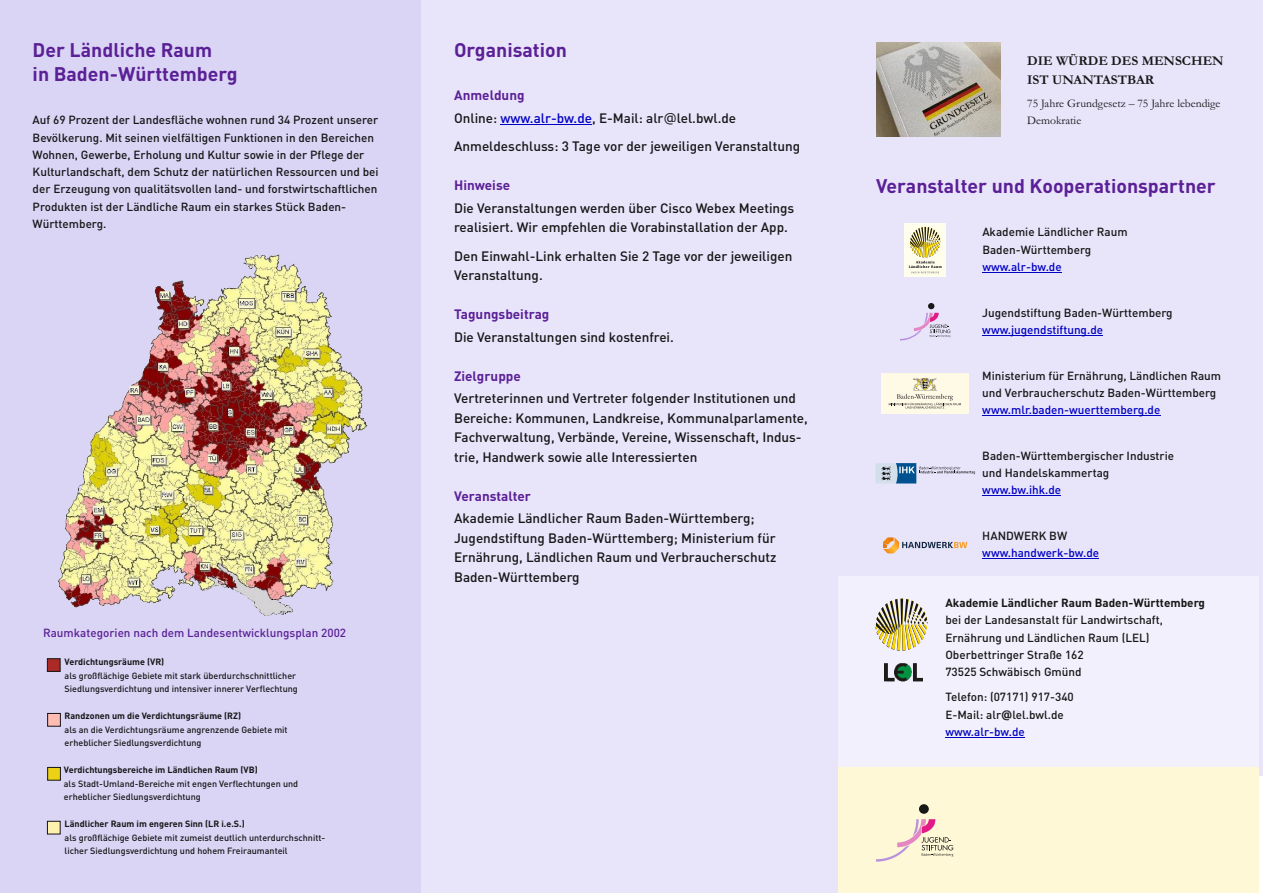
<style>
.page{position:relative;width:1263px;height:893px;background:#fff}
.page>*{position:absolute;margin:0;border:0;box-sizing:border-box;transform-origin:0 0}
.t1{font:700 19.5px/24px "DIN";color:#5b2096}
.t2{font:500 13.5px/19.5px "DIN";color:#151616}
.t3{font:700 13.5px "DIN";color:#5b2096}
.t4{font:700 13.5px/19.5px "Garamond";color:#151616}
.t5{font:500 11.7px/17.2px "DIN";color:#151616}
.t6{font:500 11.7px "DIN";color:#0000c4}
.t7{font:500 11.7px "DIN";color:#5b2096}
.t8{font:11.7px/17.2px "Garamond";color:#151616}
.t9{font:700 11.7px "DIN";color:#151616}
.t10{font:500 9px/13.5px "DIN";color:#151616}
.t11{font:700 9px "DIN";color:#151616}
.s1{font-weight:700;color:#5b2096}
.s2{color:#0000c4}
.s3{font-family:"Verdana";font-weight:400}
.s4{font-family:"Verdana";font-weight:700}
</style>
<div class="page">
<div style="left:0;top:0;width:421px;height:893px;background:#dad4f5"></div>
<img style="left:58px;top:254px;width:310px;height:363px">
<svg style="left:47px;top:658px;width:14px;height:14px"></svg>
<svg style="left:47px;top:713px;width:14px;height:14px"></svg>
<svg style="left:47px;top:767px;width:14px;height:14px"></svg>
<svg style="left:47px;top:820px;width:14px;height:15px"></svg>
<div style="left:421px;top:0;width:421px;height:893px;background:#e8e4fa"></div>
<hr style="left:500px;top:124px;width:92px;height:1px;background:#0000c4">
<div style="left:842px;top:0;width:421px;height:776px;background:#e8e4fa"></div>
<div style="left:838px;top:576px;width:421px;height:200px;background:#f2f0fc"></div>
<hr style="left:945px;top:737px;width:80px;height:1px;background:#0000c4">
<div style="left:838px;top:767px;width:421px;height:126px;background:#fff8d7"></div>
<svg style="left:875px;top:598px;width:53px;height:53px"></svg>
<img style="left:884px;top:663px;width:38px;height:18px">
<div style="left:919px;top:804px;width:10px;height:10px;background:#171818;border-radius:50%"></div>
<svg style="left:876px;top:819px;width:77px;height:43px"></svg>
<hr style="left:982px;top:272px;width:80px;height:1px;background:#0000c4">
<hr style="left:982px;top:335px;width:121px;height:1px;background:#0000c4">
<hr style="left:982px;top:415px;width:178px;height:1px;background:#0000c4">
<hr style="left:982px;top:495px;width:79px;height:1px;background:#0000c4">
<hr style="left:982px;top:558px;width:117px;height:1px;background:#0000c4">
<svg style="left:883px;top:537px;width:84px;height:16px"></svg>
<svg style="left:876px;top:463px;width:99px;height:20px"></svg>
<div style="left:881px;top:373px;width:88px;height:41px;background:#fffae6"></div>
<img style="left:913px;top:378px;width:24px;height:13px">
<svg style="left:889px;top:394px;width:72px;height:15px"></svg>
<svg style="left:900px;top:303px;width:50px;height:37px"></svg>
<div style="left:904px;top:223px;width:42px;height:54px;background:#fffdec"></div>
<svg style="left:909px;top:227px;width:33px;height:46px"></svg>
<img style="left:876px;top:43px;width:125px;height:93px">
<h1 class="t1" style="left:33px;top:40px;width:206px">Der Ländliche Raum<br>in Baden-Württemberg</h1>
<p class="t5" style="left:33px;top:113px;width:347px">Auf 69 Prozent der Landesfläche wohnen rund 34 Prozent unserer Bevölkerung. Mit seinen vielfältigen Funktionen in den Bereichen Wohnen, Gewerbe, Erholung und Kultur sowie in der Pflege der Kulturlandschaft, dem Schutz der natürlichen Ressourcen und bei der Erzeugung von qualitätsvollen land- und forstwirtschaftlichen Produkten ist der Ländliche Raum ein starkes Stück Baden-Württemberg.</p>
<p class="t7" style="left:43px;top:629px;width:305px">Raumkategorien nach dem Landesentwicklungsplan 2002</p>
<p class="t11" style="left:65px;top:659px;width:101px">Verdichtungsräume (VR)</p>
<p class="t10" style="left:65px;top:669px;width:235px">als großflächige Gebiete mit stark überdurchschnittlicher<br>Siedlungsverdichtung und intensiver innerer Verflechtung</p>
<p class="t11" style="left:65px;top:713px;width:178px">Randzonen um die Verdichtungsräume (RZ)</p>
<p class="t10" style="left:65px;top:723px;width:225px">als an die Verdichtungsräume angrenzende Gebiete mit erheblicher Siedlungsverdichtung</p>
<p class="t11" style="left:64px;top:767px;width:195px">Verdichtungsbereiche im Ländlichen Raum (VB)</p>
<p class="t10" style="left:64px;top:777px;width:236px">als Stadt-Umland-Bereiche mit engen Verflechtungen und erheblicher Siedlungsverdichtung</p>
<p class="t11" style="left:65px;top:821px;width:182px">Ländlicher Raum im engeren Sinn (LR i.e.S.)</p>
<p class="t10" style="left:65px;top:831px;width:262px">als großflächige Gebiete mit zumeist deutlich unterdurchschnitt&shy;licher Siedlungsverdichtung und hohem Freiraumanteil</p>
<h1 class="t1" style="left:454px;top:39px;width:114px">Organisation</h1>
<p class="t2" style="left:454px;top:85px;width:284px;line-height:22.5px"><span class="s1">Anmeldung<br></span>Online: <span class="s2">www.alr-bw.de</span>, E-Mail: alr<span class="s3">@</span>lel.bwl.de</p>
<p class="t2" style="left:454px;top:138px;width:348px">Anmeldeschluss: 3 Tage vor der jeweiligen Veranstaltung</p>
<p class="t3" style="left:454px;top:180px;width:58px">Hinweise</p>
<p class="t2" style="left:454px;top:199px;width:342px">Die Veranstaltungen werden über Cisco Webex Meetings realisiert. Wir empfehlen die Vorabinstallation der App.</p>
<p class="t2" style="left:454px;top:247px;width:340px">Den Einwahl-Link erhalten Sie 2 Tage vor der jeweiligen<br>Veranstaltung.</p>
<p class="t3" style="left:454px;top:309px;width:97px">Tagungsbeitrag</p>
<p class="t2" style="left:454px;top:328px;width:221px">Die Veranstaltungen sind kostenfrei.</p>
<p class="t3" style="left:454px;top:371px;width:68px">Zielgruppe</p>
<p class="t2" style="left:454px;top:390px;width:355px">Vertreterinnen und Vertreter folgender Institutionen und Bereiche: Kommunen, Landkreise, Kommunalparlamente, Fachverwaltung, Verbände, Vereine, Wissenschaft, Indus&shy;trie, Handwerk sowie alle Interessierten</p>
<p class="t3" style="left:454px;top:491px;width:78px">Veranstalter</p>
<p class="t2" style="left:454px;top:510px;width:324px">Akademie Ländlicher Raum Baden-Württemberg; Jugendstiftung Baden-Württemberg; Ministerium für Ernährung, Ländlichen Raum und Verbraucherschutz Baden-Württemberg</p>
<p class="t4" style="left:1027px;top:52px;width:198px">DIE WÜRDE DES MENSCHEN<br>IST UNANTASTBAR</p>
<p class="t8" style="left:1027px;top:96px;width:195px">75 Jahre Grundgesetz – 75 Jahre lebendige<br>Demokratie</p>
<h1 class="t1" style="left:876px;top:176px;width:341px">Veranstalter und Kooperationspartner</h1>
<p class="t5" style="left:982px;top:225px;width:147px">Akademie Ländlicher Raum<br>Baden-Württemberg</p>
<p class="t6" style="left:982px;top:262px;width:81px">www.alr-bw.de</p>
<p class="t5" style="left:982px;top:305px;width:192px">Jugendstiftung Baden-Württemberg</p>
<p class="t6" style="left:982px;top:325px;width:122px">www.jugendstiftung.de</p>
<p class="t5" style="left:982px;top:368px;width:240px">Ministerium für Ernährung, Ländlichen Raum und Verbraucherschutz Baden-Württemberg</p>
<p class="t6" style="left:982px;top:406px;width:180px">www.mlr.baden-wuerttemberg.de</p>
<p class="t5" style="left:982px;top:448px;width:193px">Baden-Württembergischer Industrie und Handelskammertag</p>
<p class="t6" style="left:982px;top:486px;width:80px">www.bw.ihk.de</p>
<p class="t5" style="left:982px;top:528px;width:86px">HANDWERK BW</p>
<p class="t6" style="left:982px;top:549px;width:118px">www.handwerk-bw.de</p>
<p class="t9" style="left:945px;top:599px;width:261px">Akademie Ländlicher Raum Baden-Württemberg</p>
<p class="t5" style="left:945px;top:613px;width:219px">bei der Landesanstalt für Landwirtschaft,<br>Ernährung und Ländlichen Raum (LEL)</p>
<p class="t5" style="left:945px;top:647px;width:140px">Oberbettringer Straße 162</p>
<p class="t5" style="left:945px;top:665px;width:138px">73525 Schwäbisch Gmünd</p>
<p class="t5" style="left:945px;top:690px;width:130px">Telefon: (07171) 917-340</p>
<p class="t5" style="left:945px;top:707px;width:120px">E-Mail: alr<span class="s4">@</span>lel.bwl.de</p>
<p class="t6" style="left:945px;top:727px;width:81px">www.alr-bw.de</p>
</div>
